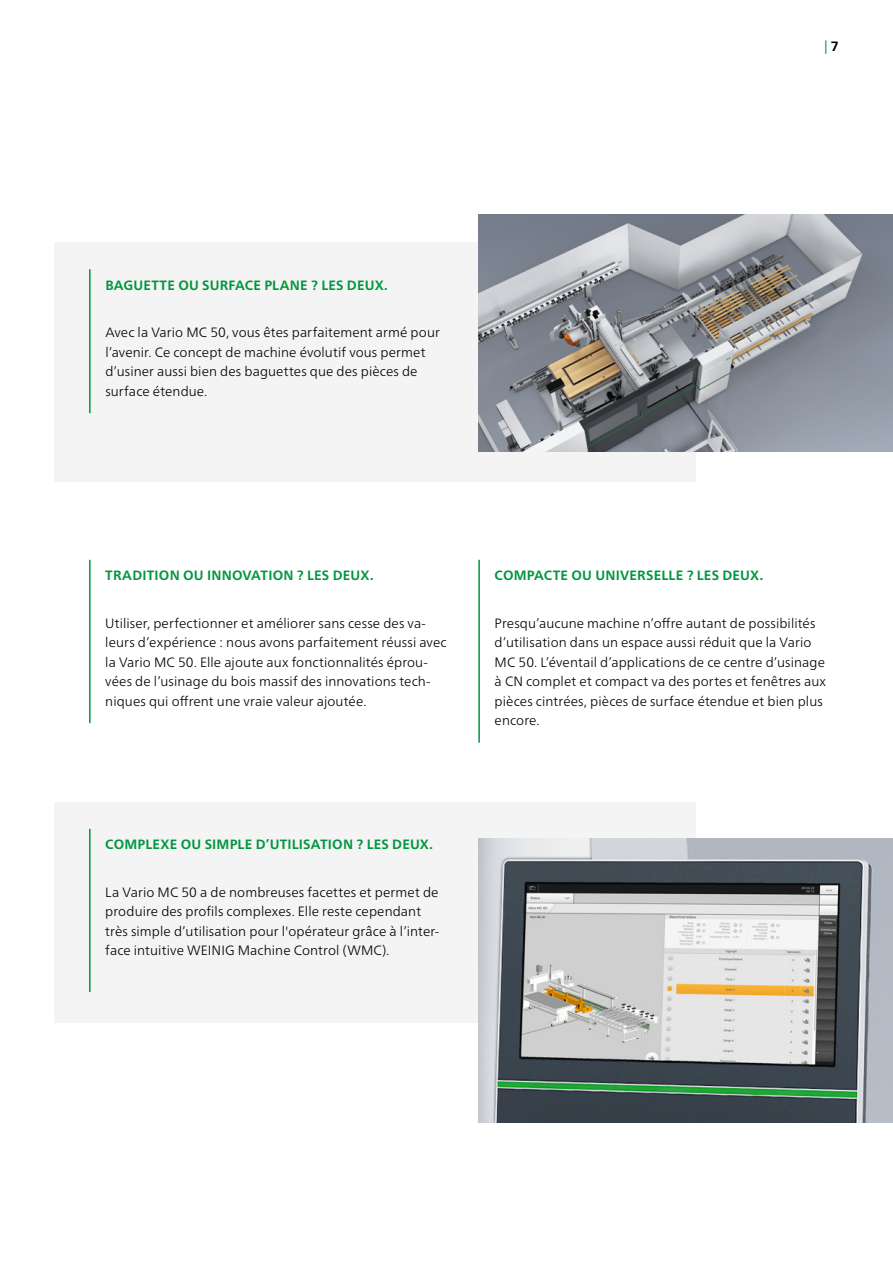
<style>
.page{position:relative;width:893px;height:1263px;background:#fff}
.page>*{position:absolute;margin:0;border:0;box-sizing:border-box;transform-origin:0 0}
.t1{font:300 13.5px/19.5px "Frutiger Neue LT Pro";letter-spacing:.005em;color:#000}
.t2{font:700 13.5px "Frutiger Neue LT Pro";letter-spacing:.015em;color:#00963f}
.t3{font:13.5px "Frutiger Neue LT Pro";color:#00963f}
.s1{font-weight:700;color:#000}
</style>
<div class="page">
<div style="left:54px;top:242px;width:641px;height:240px;background:#f4f4f5"></div>
<div style="left:54px;top:802px;width:641px;height:221px;background:#f4f4f5"></div>
<img style="left:478px;top:839px;width:415px;height:284px">
<img style="left:478px;top:214px;width:415px;height:238px">
<hr style="left:89px;top:829px;width:2px;height:163px;background:#00963f">
<hr style="left:478px;top:560px;width:2px;height:183px;background:#00963f">
<hr style="left:89px;top:269px;width:2px;height:144px;background:#00963f">
<hr style="left:89px;top:560px;width:2px;height:163px;background:#00963f">
<p class="t3" style="left:824px;top:38px;width:16px">| <span class="s1">7</span></p>
<p class="t2" style="left:105px;top:277px;width:284px">BAGUETTE OU SURFACE PLANE ? LES DEUX.</p>
<p class="t1" style="left:105px;top:323px;width:336px">Avec la Vario MC 50, vous êtes parfaitement armé pour l’avenir. Ce concept de machine évolutif vous permet d’usiner aussi bien des baguettes que des pièces de surface étendue.</p>
<p class="t2" style="left:105px;top:568px;width:270px">TRADITION OU INNOVATION ? LES DEUX.</p>
<p class="t1" style="left:105px;top:613px;width:343px">Utiliser, perfectionner et améliorer sans cesse des va&shy;leurs d’expérience : nous avons parfaitement réussi avec la Vario MC 50. Elle ajoute aux fonctionnalités éprou&shy;vées de l’usinage du bois massif des innovations tech&shy;niques qui offrent une vraie valeur ajoutée.</p>
<p class="t2" style="left:105px;top:837px;width:329px">COMPLEXE OU SIMPLE D’UTILISATION ? LES DEUX.</p>
<p class="t1" style="left:105px;top:882px;width:335px">La Vario MC 50 a de nombreuses facettes et permet de produire des profils complexes. Elle reste cependant très simple d’utilisation pour l'opérateur grâce à l’inter&shy;face intuitive WEINIG Machine Control (WMC).</p>
<p class="t2" style="left:495px;top:568px;width:270px">COMPACTE OU UNIVERSELLE ? LES DEUX.</p>
<p class="t1" style="left:495px;top:613px;width:333px">Presqu’aucune machine n’offre autant de possibilités d’utilisation dans un espace aussi réduit que la Vario MC 50. L’éventail d’applications de ce centre d’usinage à CN complet et compact va des portes et fenêtres aux pièces cintrées, pièces de surface étendue et bien plus encore.</p>
</div>
